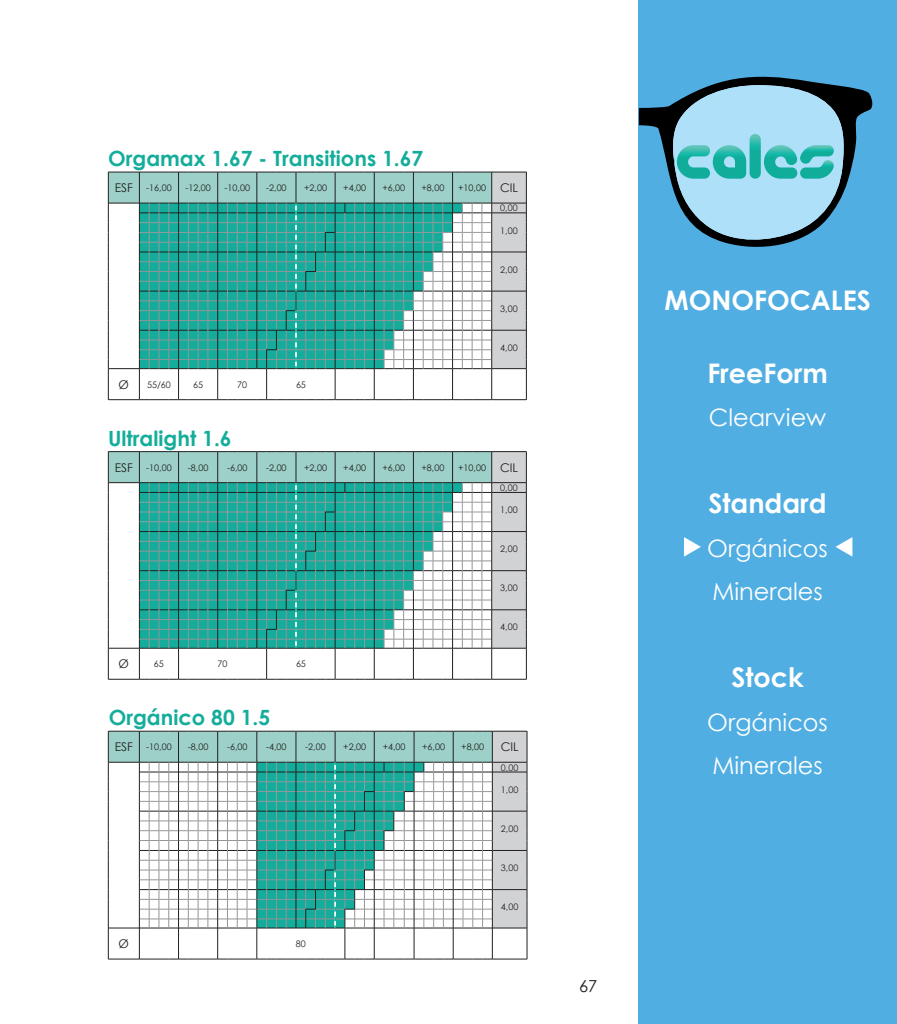
<style>
.page{position:relative;width:897px;height:1024px;background:#fff}
.page>*{position:absolute;margin:0;border:0;box-sizing:border-box;transform-origin:0 0}
.t1{font:700 27px "Century Gothic";color:#fff}
.t2{font:24px/43.5px "Century Gothic";color:#fff}
.t3{font:700 21px "Century Gothic";color:#14ad9b}
.t4{font:16.5px "Century Gothic";color:#231f20}
.t5{font:12px "Century Gothic";color:#231f20}
.t6{font:9px "Century Gothic";color:#231f20}
.s1{font-size:12px}
</style>
<div class="page">
<div style="left:638px;top:0;width:258px;height:1024px;background:#51aee2"></div>
<svg style="left:638px;top:76px;width:235px;height:171px"></svg>
<svg style="left:670px;top:85px;width:175px;height:159px;background:#7cb9cc"></svg>
<svg style="left:684px;top:537px;width:16px;height:20px"></svg>
<svg style="left:835px;top:537px;width:17px;height:20px"></svg>
<svg style="left:139px;top:399px;width:352px;height:1px"></svg>
<hr style="left:108px;top:399px;width:31px;height:1px;background:#231f20">
<hr style="left:108px;top:369px;width:1px;height:31px;background:#231f20">
<hr style="left:452px;top:369px;width:1px;height:31px;background:#231f20">
<hr style="left:413px;top:369px;width:1px;height:31px;background:#231f20">
<hr style="left:374px;top:369px;width:1px;height:31px;background:#231f20">
<hr style="left:335px;top:369px;width:1px;height:31px;background:#231f20">
<hr style="left:266px;top:369px;width:1px;height:30px;background:#231f20">
<hr style="left:526px;top:369px;width:1px;height:31px;background:#231f20">
<hr style="left:492px;top:399px;width:34px;height:1px;background:#231f20">
<hr style="left:491px;top:369px;width:1px;height:31px;background:#231f20">
<hr style="left:217px;top:369px;width:1px;height:30px;background:#231f20">
<hr style="left:178px;top:369px;width:1px;height:30px;background:#231f20">
<hr style="left:139px;top:369px;width:1px;height:30px;background:#231f20">
<svg style="left:108px;top:172px;width:419px;height:197px;background:#6ab8af"></svg>
<svg style="left:139px;top:679px;width:352px;height:1px"></svg>
<hr style="left:108px;top:679px;width:31px;height:1px;background:#231f20">
<hr style="left:108px;top:648px;width:1px;height:31px;background:#231f20">
<hr style="left:452px;top:648px;width:1px;height:31px;background:#231f20">
<hr style="left:413px;top:648px;width:1px;height:31px;background:#231f20">
<hr style="left:374px;top:648px;width:1px;height:31px;background:#231f20">
<hr style="left:335px;top:648px;width:1px;height:31px;background:#231f20">
<hr style="left:266px;top:648px;width:1px;height:31px;background:#231f20">
<hr style="left:526px;top:648px;width:1px;height:31px;background:#231f20">
<hr style="left:492px;top:679px;width:34px;height:1px;background:#231f20">
<hr style="left:491px;top:648px;width:1px;height:31px;background:#231f20">
<hr style="left:178px;top:648px;width:1px;height:31px;background:#231f20">
<hr style="left:139px;top:648px;width:1px;height:31px;background:#231f20">
<svg style="left:108px;top:451px;width:419px;height:198px;background:#6ab8af"></svg>
<svg style="left:140px;top:959px;width:352px;height:1px"></svg>
<hr style="left:108px;top:959px;width:31px;height:1px;background:#231f20">
<hr style="left:108px;top:928px;width:1px;height:31px;background:#231f20">
<hr style="left:492px;top:928px;width:1px;height:31px;background:#231f20">
<hr style="left:453px;top:928px;width:1px;height:31px;background:#231f20">
<hr style="left:414px;top:928px;width:1px;height:31px;background:#231f20">
<hr style="left:217px;top:928px;width:1px;height:31px;background:#231f20">
<hr style="left:178px;top:928px;width:1px;height:31px;background:#231f20">
<hr style="left:374px;top:928px;width:1px;height:31px;background:#231f20">
<hr style="left:526px;top:928px;width:1px;height:31px;background:#231f20">
<hr style="left:492px;top:959px;width:34px;height:1px;background:#231f20">
<hr style="left:256px;top:928px;width:1px;height:31px;background:#231f20">
<hr style="left:344px;top:928px;width:1px;height:31px;background:#231f20">
<hr style="left:139px;top:928px;width:1px;height:31px;background:#231f20">
<svg style="left:108px;top:731px;width:419px;height:198px"></svg>
<p class="t3" style="left:108px;top:145px;width:316px">Orgamax 1.67 - Transitions 1.67</p>
<p class="t5" style="left:115px;top:180px;width:20px">ESF</p>
<p class="t6" style="left:146px;top:182px;width:27px">-16,00</p>
<p class="t6" style="left:185px;top:182px;width:27px">-12,00</p>
<p class="t6" style="left:224px;top:182px;width:27px">-10,00</p>
<p class="t6" style="left:266px;top:182px;width:22px">-2,00</p>
<p class="t6" style="left:304px;top:182px;width:24px">+2,00</p>
<p class="t6" style="left:343px;top:182px;width:24px">+4,00</p>
<p class="t6" style="left:382px;top:182px;width:24px">+6,00</p>
<p class="t6" style="left:421px;top:182px;width:24px">+8,00</p>
<p class="t6" style="left:458px;top:182px;width:29px">+10,00</p>
<p class="t5" style="left:118px;top:377px;width:12px">Ø</p>
<p class="t6" style="left:147px;top:379px;width:25px">55/60</p>
<p class="t6" style="left:193px;top:379px;width:11px">65</p>
<p class="t6" style="left:237px;top:379px;width:11px">70</p>
<p class="t6" style="left:296px;top:379px;width:11px">65</p>
<p class="t5" style="left:500px;top:180px;width:20px">CIL</p>
<p class="t6" style="left:500px;top:203px;width:19px">0,00</p>
<p class="t6" style="left:500px;top:225px;width:19px">1,00</p>
<p class="t6" style="left:500px;top:264px;width:19px">2,00</p>
<p class="t6" style="left:500px;top:303px;width:19px">3,00</p>
<p class="t6" style="left:500px;top:342px;width:19px">4,00</p>
<p class="t3" style="left:108px;top:425px;width:125px">Ultralight 1.6</p>
<p class="t5" style="left:115px;top:460px;width:20px">ESF</p>
<p class="t6" style="left:146px;top:462px;width:27px">-10,00</p>
<p class="t6" style="left:188px;top:462px;width:22px">-8,00</p>
<p class="t6" style="left:227px;top:462px;width:22px">-6,00</p>
<p class="t6" style="left:266px;top:462px;width:22px">-2,00</p>
<p class="t6" style="left:304px;top:462px;width:24px">+2,00</p>
<p class="t6" style="left:343px;top:462px;width:24px">+4,00</p>
<p class="t6" style="left:382px;top:462px;width:24px">+6,00</p>
<p class="t6" style="left:421px;top:462px;width:24px">+8,00</p>
<p class="t6" style="left:458px;top:462px;width:29px">+10,00</p>
<p class="t5" style="left:500px;top:460px;width:20px">CIL</p>
<p class="t6" style="left:500px;top:482px;width:19px">0,00</p>
<p class="t6" style="left:500px;top:504px;width:19px">1,00</p>
<p class="t6" style="left:500px;top:543px;width:19px">2,00</p>
<p class="t6" style="left:500px;top:583px;width:19px">3,00</p>
<p class="t6" style="left:500px;top:622px;width:19px">4,00</p>
<p class="t5" style="left:118px;top:656px;width:12px">Ø</p>
<p class="t6" style="left:154px;top:658px;width:11px">65</p>
<p class="t6" style="left:217px;top:658px;width:11px">70</p>
<p class="t6" style="left:296px;top:658px;width:11px">65</p>
<p class="t3" style="left:109px;top:705px;width:163px">Orgánico 80 1.5</p>
<p class="t6" style="left:115px;top:741px;width:58px"><span class="s1">ESF</span> -10,00</p>
<p class="t6" style="left:188px;top:741px;width:22px">-8,00</p>
<p class="t6" style="left:227px;top:741px;width:22px">-6,00</p>
<p class="t6" style="left:266px;top:741px;width:22px">-4,00</p>
<p class="t6" style="left:305px;top:741px;width:22px">-2,00</p>
<p class="t5" style="left:119px;top:936px;width:12px">Ø</p>
<p class="t6" style="left:296px;top:938px;width:11px">80</p>
<p class="t6" style="left:343px;top:741px;width:24px">+2,00</p>
<p class="t6" style="left:382px;top:741px;width:24px">+4,00</p>
<p class="t6" style="left:422px;top:741px;width:24px">+6,00</p>
<p class="t6" style="left:461px;top:741px;width:24px">+8,00</p>
<p class="t5" style="left:500px;top:740px;width:20px">CIL</p>
<p class="t6" style="left:501px;top:762px;width:19px">0,00</p>
<p class="t6" style="left:501px;top:784px;width:19px">1,00</p>
<p class="t6" style="left:501px;top:823px;width:19px">2,00</p>
<p class="t6" style="left:501px;top:862px;width:19px">3,00</p>
<p class="t6" style="left:501px;top:901px;width:19px">4,00</p>
<p class="t4" style="left:579px;top:976px;width:20px">67</p>
<p class="t1" style="left:664px;top:284px;width:208px">MONOFOCALES</p>
<p class="t1" style="left:707px;top:356px;width:122px">FreeForm</p>
<p class="t2" style="left:709px;top:395px;width:119px">Clearview</p>
<p class="t1" style="left:708px;top:486px;width:120px">Standard</p>
<p class="t2" style="left:707px;top:526px;width:122px">Orgánicos<br>Minerales</p>
<p class="t1" style="left:731px;top:660px;width:74px">Stock</p>
<p class="t2" style="left:707px;top:700px;width:122px">Orgánicos<br>Minerales</p>
</div>
